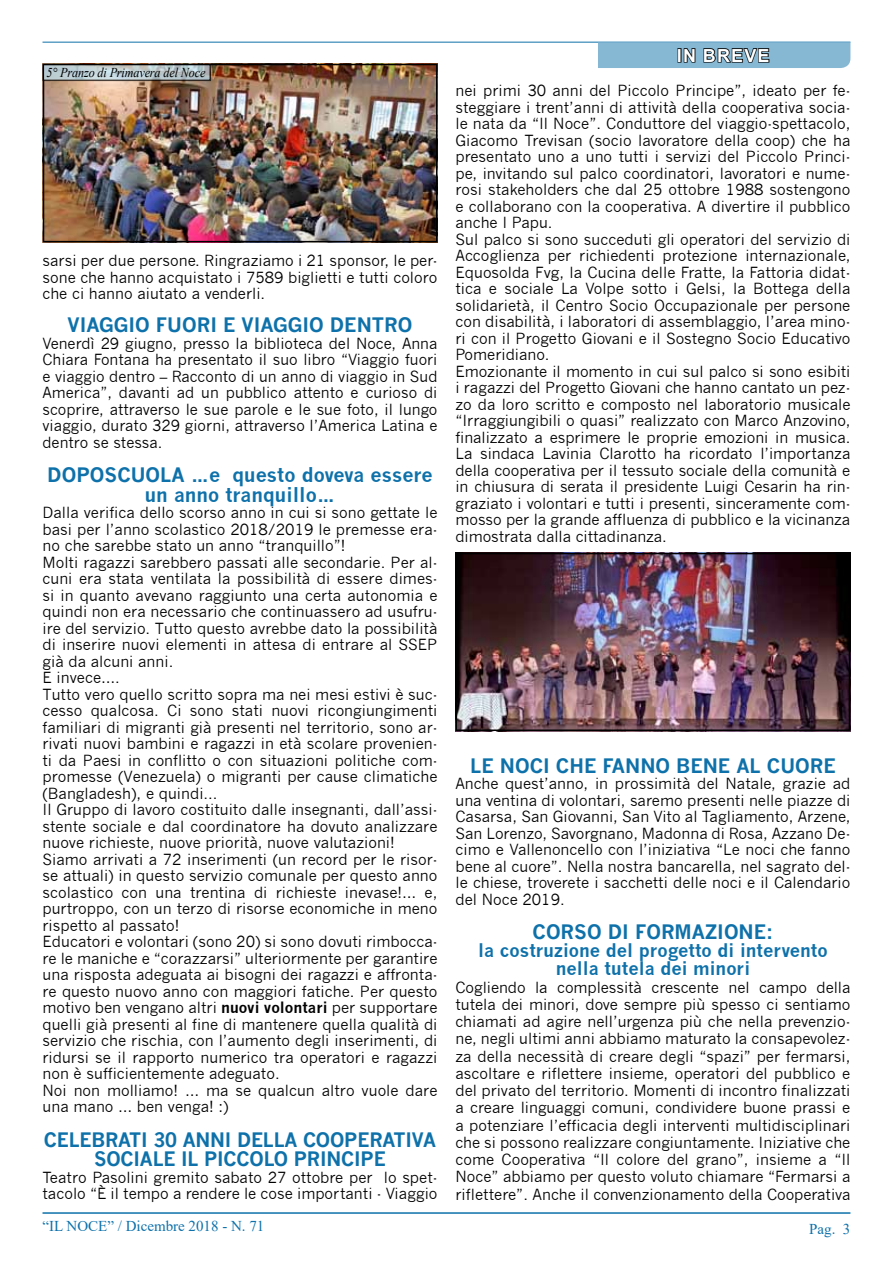
<style>
.page{position:relative;width:893px;height:1263px;background:#fff}
.page>*{position:absolute;margin:0;border:0;box-sizing:border-box;transform-origin:0 0}
.t1{font:700 19.5px/19.5px "News Gothic";color:#0e71aa;text-align:center}
.t2{font:700 18px/18px "News Gothic";color:#0e71aa;text-align:center}
.t3{font:700 18px "Arial";color:#fff}
.t4{font:15px/16.5px "News Gothic";color:#000;text-align:justify}
.t5{font:15px "Times New Roman";color:#0e71aa}
.t6{font:italic 13.5px "Times New Roman";letter-spacing:-.01em;color:#000;scale:.9 1}
.s1{font-weight:700}
</style>
<div class="page">
<hr style="left:43px;top:42px;width:807px;height:1px;background:#0e71aa">
<hr style="left:43px;top:1212px;width:807px;height:2px;background:#0e71aa">
<svg style="left:598px;top:43px;width:252px;height:25px;background:#77a3bc"></svg>
<img style="left:46px;top:67px;width:388px;height:172px">
<div style="left:43px;top:64px;width:394px;height:178px;border:2px solid #000"></div>
<img style="left:458px;top:556px;width:389px;height:172px">
<div style="left:455px;top:553px;width:395px;height:178px;border:2px solid #000"></div>
<svg style="left:46px;top:67px;width:162px;height:11px;background:#bdced3"></svg>
<div style="left:43px;top:64px;width:168px;height:17px;border:2px solid #000"></div>
<p class="t6" style="left:47px;top:63px;width:178px">5° Pranzo di Primavera del Noce</p>
<p class="t4" style="left:43px;top:253px;width:396px">sarsi per due persone. Ringraziamo i 21 sponsor, le per&shy;sone che hanno acquistato i 7589 biglietti e tutti coloro che ci hanno aiutato a venderli.</p>
<h1 class="t1" style="left:68px;top:315px;width:346px">VIAGGIO FUORI E VIAGGIO DENTRO</h1>
<p class="t4" style="left:43px;top:335px;width:396px">Venerdì 29 giugno, presso la biblioteca del Noce, Anna Chiara Fontana ha presentato il suo libro “Viaggio fuori e viaggio dentro – Racconto di un anno di viaggio in Sud America”, davanti ad un pubblico attento e curioso di scoprire, attraverso le sue parole e le sue foto, il lungo viaggio, durato 329 giorni, attraverso l’America Latina e dentro se stessa.</p>
<h1 class="t1" style="left:47px;top:465px;width:387px">DOPOSCUOLA …e questo doveva essere un anno tranquillo…</h1>
<p class="t4" style="left:43px;top:505px;width:396px;text-align:left">Dalla verifica dello scorso anno in cui si sono gettate le basi per l’anno scolastico 2018/2019 le premesse era&shy;no che sarebbe stato un anno “tranquillo”!<br>Molti ragazzi sarebbero passati alle secondarie. Per al&shy;cuni era stata ventilata la possibilità di essere dimes&shy;si in quanto avevano raggiunto una certa autonomia e quindi non era necessario che continuassero ad usufru&shy;ire del servizio. Tutto questo avrebbe dato la possibilità di inserire nuovi elementi in attesa di entrare al SSEP già da alcuni anni.<br>E invece….<br>Tutto vero quello scritto sopra ma nei mesi estivi è suc&shy;cesso qualcosa. Ci sono stati nuovi ricongiungimenti familiari di migranti già presenti nel territorio, sono ar&shy;rivati nuovi bambini e ragazzi in età scolare provenien&shy;ti da Paesi in conflitto o con situazioni politiche com&shy;promesse (Venezuela) o migranti per cause climatiche (Bangladesh), e quindi...<br>Il Gruppo di lavoro costituito dalle insegnanti, dall’assi&shy;stente sociale e dal coordinatore ha dovuto analizzare nuove richieste, nuove priorità, nuove valutazioni!<br>Siamo arrivati a 72 inserimenti (un record per le risor&shy;se attuali) in questo servizio comunale per questo anno scolastico con una trentina di richieste inevase!… e, purtroppo, con un terzo di risorse economiche in meno rispetto al passato!<br>Educatori e volontari (sono 20) si sono dovuti rimbocca&shy;re le maniche e “corazzarsi” ulteriormente per garantire una risposta adeguata ai bisogni dei ragazzi e affronta&shy;re questo nuovo anno con maggiori fatiche. Per questo motivo ben vengano altri <span class="s1">nuovi volontari</span> per supportare quelli già presenti al fine di mantenere quella qualità di servizio che rischia, con l’aumento degli inserimenti, di ridursi se il rapporto numerico tra operatori e ragazzi non è sufficientemente adeguato.<br>Noi non molliamo! … ma se qualcun altro vuole dare una mano … ben venga! :)</p>
<h1 class="t1" style="left:44px;top:1130px;width:394px">CELEBRATI 30 ANNI DELLA COOPERATIVA<br>SOCIALE IL PICCOLO PRINCIPE</h1>
<p class="t4" style="left:43px;top:1169px;width:396px">Teatro Pasolini gremito sabato 27 ottobre per lo spet&shy;tacolo “È il tempo a rendere le cose importanti - Viaggio</p>
<p class="t3" style="left:677px;top:43px;width:94px">IN BREVE</p>
<p class="t4" style="left:455px;top:82px;width:396px;text-align:left">nei primi 30 anni del Piccolo Principe”, ideato per fe&shy;steggiare i trent’anni di attività della cooperativa socia&shy;le nata da “Il Noce”. Conduttore del viaggio-spettacolo, Giacomo Trevisan (socio lavoratore della coop) che ha presentato uno a uno tutti i servizi del Piccolo Princi&shy;pe, invitando sul palco coordinatori, lavoratori e nume&shy;rosi stakeholders che dal 25 ottobre 1988 sostengono e collaborano con la cooperativa. A divertire il pubblico anche I Papu.<br>Sul palco si sono succeduti gli operatori del servizio di Accoglienza per richiedenti protezione internazionale, Equosolda Fvg, la Cucina delle Fratte, la Fattoria didat&shy;tica e sociale La Volpe sotto i Gelsi, la Bottega della solidarietà, il Centro Socio Occupazionale per persone con disabilità, i laboratori di assemblaggio, l’area mino&shy;ri con il Progetto Giovani e il Sostegno Socio Educativo Pomeridiano.<br>Emozionante il momento in cui sul palco si sono esibiti i ragazzi del Progetto Giovani che hanno cantato un pez&shy;zo da loro scritto e composto nel laboratorio musicale “Irraggiungibili o quasi” realizzato con Marco Anzovino, finalizzato a esprimere le proprie emozioni in musica.<br>La sindaca Lavinia Clarotto ha ricordato l’importanza della cooperativa per il tessuto sociale della comunità e in chiusura di serata il presidente Luigi Cesarin ha rin&shy;graziato i volontari e tutti i presenti, sinceramente com&shy;mosso per la grande affluenza di pubblico e la vicinanza dimostrata dalla cittadinanza.</p>
<h1 class="t1" style="left:470px;top:755px;width:367px">LE NOCI CHE FANNO BENE AL CUORE</h1>
<p class="t4" style="left:455px;top:775px;width:396px">Anche quest’anno, in prossimità del Natale, grazie ad una ventina di volontari, saremo presenti nelle piazze di Casarsa, San Giovanni, San Vito al Tagliamento, Arzene, San Lorenzo, Savorgnano, Madonna di Rosa, Azzano De&shy;cimo e Vallenoncello con l’iniziativa “Le noci che fanno bene al cuore”. Nella nostra bancarella, nel sagrato del&shy;le chiese, troverete i sacchetti delle noci e il Calendario del Noce 2019.</p>
<h1 class="t1" style="left:533px;top:922px;width:15px">corso</h1>
<h1 class="t1" style="left:608px;top:922px;width:41px">di for</h1>
<h1 class="t1" style="left:675px;top:922px;width:14px">mazione</h1>
<h1 class="t1" style="left:766px;top:922px;width:9px">:</h1>
<p class="t2" style="left:478px;top:941px;width:351px">la costruzione del progetto di intervento nella tutela dei minori</p>
<p class="t4" style="left:455px;top:978px;width:396px;line-height:17.2px">Cogliendo la complessità crescente nel campo della tutela dei minori, dove sempre più spesso ci sentiamo chiamati ad agire nell’urgenza più che nella prevenzio&shy;ne, negli ultimi anni abbiamo maturato la consapevolez&shy;za della necessità di creare degli “spazi” per fermarsi, ascoltare e riflettere insieme, operatori del pubblico e del privato del territorio. Momenti di incontro finalizzati a creare linguaggi comuni, condividere buone prassi e a potenziare l’efficacia degli interventi multidisciplinari che si possono realizzare congiuntamente. Iniziative che come Cooperativa “Il colore del grano”, insieme a “Il Noce” abbiamo per questo voluto chiamare “Fermarsi a riflettere”. Anche il convenzionamento della Cooperativa</p>
<p class="t5" style="left:43px;top:1215px;width:223px">“IL NOCE” / Dicembre 2018 - N. 71</p>
<p class="t5" style="left:809px;top:1218px;width:43px">Pag. 3</p>
</div>
